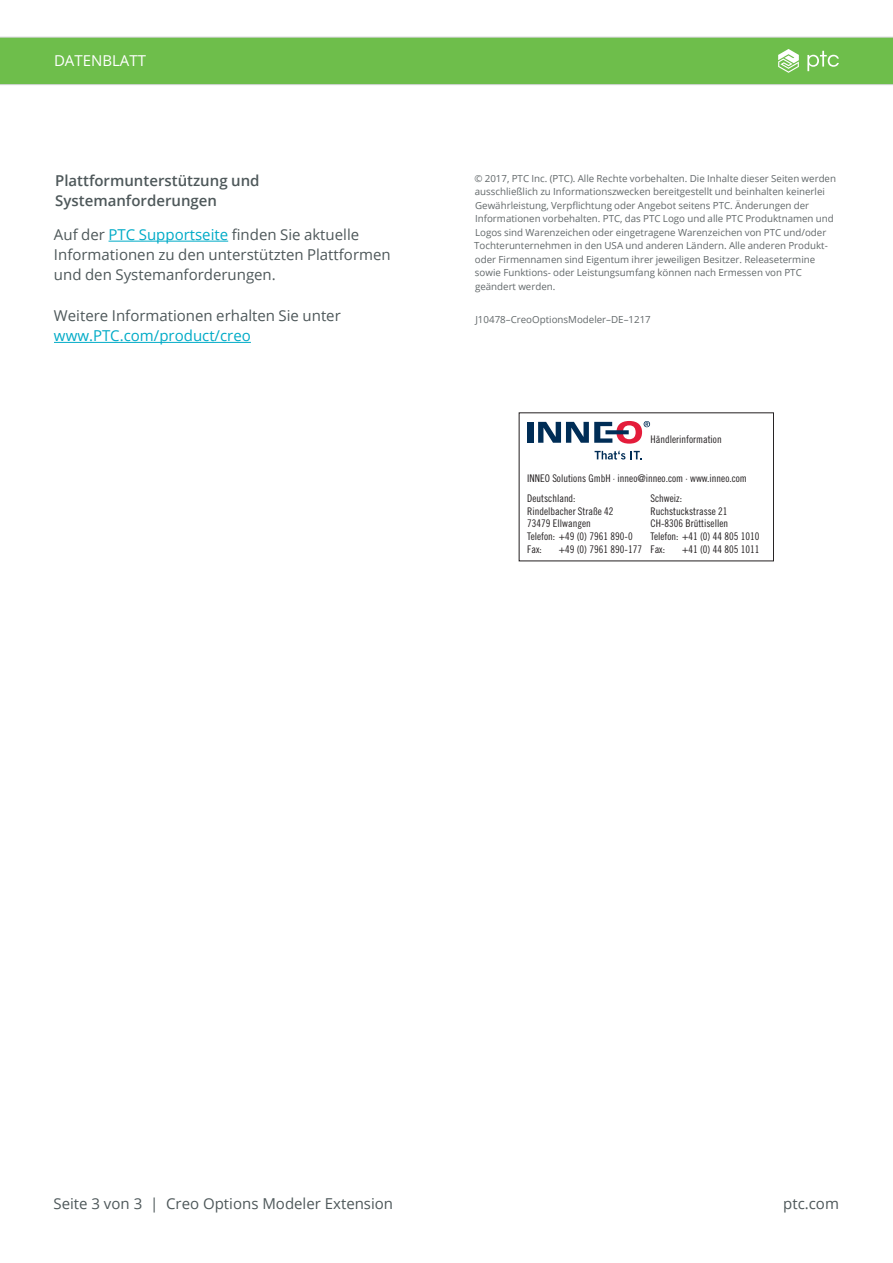
<style>
.page{position:relative;width:893px;height:1263px;background:#fff}
.page>*{position:absolute;margin:0;border:0;box-sizing:border-box;transform-origin:0 0}
.t1{font:15px/20.2px "Open Sans";color:#4e585a}
.t2{font:600 15px/20.2px "Open Sans";color:#4e585a}
.t3{font:15px "Open Sans";color:#00abc7}
.t4{font:15px "Open Sans";color:#fff}
.t5{font:10.5px/12.6px "Trade Gothic LT Pro Cn 18";color:#231f20}
.t6{font:9.75px/13.5px "Open Sans";color:#62686a}
.s1{color:#00abc7}
</style>
<div class="page">
<div style="left:0;top:37px;width:893px;height:48px;background:#6ebe4b"></div>
<hr style="left:109px;top:241px;width:119px;height:1px;background:#00abc7">
<hr style="left:54px;top:342px;width:197px;height:1px;background:#00abc7">
<svg style="left:631px;top:451px;width:10px;height:8px"></svg>
<div style="left:527px;top:422px;width:6px;height:21px;background:#002d56"></div>
<svg style="left:538px;top:421px;width:112px;height:23px"></svg>
<svg style="left:595px;top:451px;width:30px;height:8px"></svg>
<h1 class="t4" style="left:54px;top:50px;width:93px">DATENBLATT</h1>
<h1 class="t2" style="left:55px;top:170px;width:206px">Plattformunterstützung und<br>Systemanforderungen</h1>
<h1 class="t1" style="left:54px;top:224px;width:338px">Auf der <span class="s1">PTC Supportseite</span> finden Sie aktuelle<br>Informationen zu den unterstützten Plattformen und den Systemanforderungen.</h1>
<h1 class="t1" style="left:54px;top:305px;width:288px">Weitere Informationen erhalten Sie unter</h1>
<h1 class="t3" style="left:54px;top:325px;width:198px">www.PTC.com/product/creo</h1>
<p class="t6" style="left:474px;top:171px;width:363px">© 2017, PTC Inc. (PTC). Alle Rechte vorbehalten. Die Inhalte dieser Seiten werden ausschließlich zu Informationszwecken bereitgestellt und beinhalten keinerlei Gewährleistung, Verpflichtung oder Angebot seitens PTC. Änderungen der Informationen vorbehalten. PTC, das PTC Logo und alle PTC Produktnamen und Logos sind Warenzeichen oder eingetragene Warenzeichen von PTC und/oder Tochterunternehmen in den USA und anderen Ländern. Alle anderen Produkt&shy;oder Firmennamen sind Eigentum ihrer jeweiligen Besitzer. Releasetermine sowie Funktions- oder Leistungsumfang können nach Ermessen von PTC geändert werden.</p>
<p class="t6" style="left:475px;top:313px;width:177px">J10478–CreoOptionsModeler–DE–1217</p>
<p class="t5" style="left:651px;top:433px;width:73px">Händlerinformation</p>
<p class="t5" style="left:527px;top:472px;width:221px">INNEO Solutions GmbH · inneo@inneo.com · www.inneo.com</p>
<p class="t5" style="left:527px;top:492px;width:107px">Deutschland:<br>Rindelbacher Straße 42<br>73479 Ellwangen<br>Telefon: +49 (0) 7961 890-0<br>Fax:</p>
<p class="t5" style="left:559px;top:542px;width:85px">+49 (0) 7961 890-177</p>
<p class="t5" style="left:651px;top:492px;width:110px">Schweiz:<br>Ruchstuckstrasse 21<br>CH-8306 Brüttisellen<br>Telefon: +41 (0) 44 805 1010<br>Fax:</p>
<p class="t5" style="left:682px;top:542px;width:79px">+41 (0) 44 805 1011</p>
<h1 class="t1" style="left:53px;top:1193px;width:341px">Seite 3 von 3 | Creo Options Modeler Extension</h1>
<h1 class="t1" style="left:783px;top:1193px;width:57px">ptc.com</h1>
</div>
